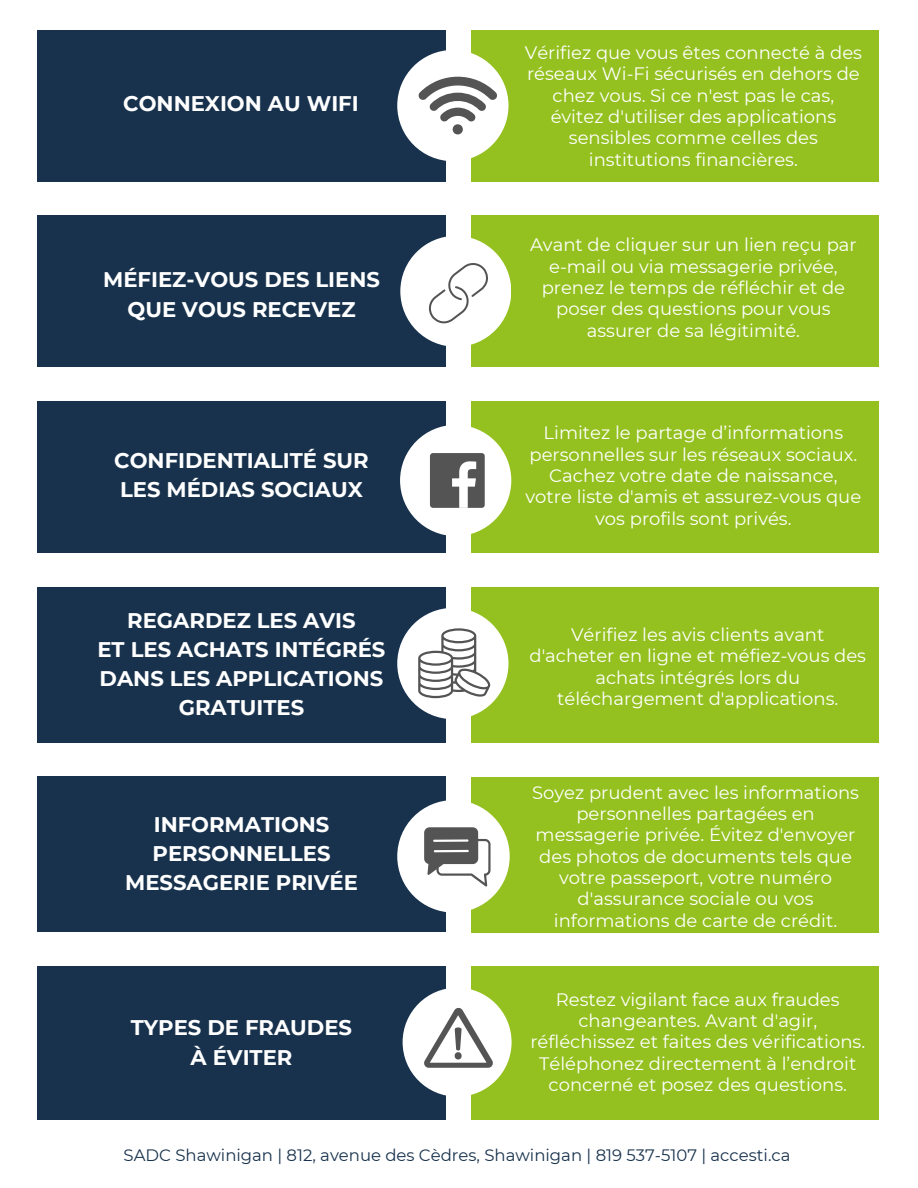
<style>
.page{position:relative;width:918px;height:1188px;background:#fff}
.page>*{position:absolute;margin:0;border:0;box-sizing:border-box;transform-origin:0 0}
.t1{font:700 21.15px/29.2px "Montserrat";color:#fff;text-align:center}
.t2{font:18px/21.3px "Montserrat";color:#fff;text-align:center}
.t3{font:16.5px "Montserrat";color:#18324d}
</style>
<div class="page">
<div style="left:37px;top:401px;width:408px;height:152px;background:#18324d"></div>
<div style="left:37px;top:215px;width:409px;height:152px;background:#18324d"></div>
<div style="left:37px;top:30px;width:408px;height:152px;background:#18324d"></div>
<div style="left:471px;top:401px;width:408px;height:152px;background:#94c11f"></div>
<div style="left:471px;top:215px;width:408px;height:152px;background:#94c11f"></div>
<div style="left:471px;top:30px;width:408px;height:152px;background:#94c11f"></div>
<div style="left:471px;top:587px;width:408px;height:156px;background:#94c11f"></div>
<div style="left:471px;top:777px;width:408px;height:156px;background:#94c11f"></div>
<div style="left:471px;top:966px;width:408px;height:154px;background:#94c11f"></div>
<div style="left:37px;top:587px;width:409px;height:156px;background:#18324d"></div>
<div style="left:37px;top:776px;width:408px;height:156px;background:#18324d"></div>
<div style="left:37px;top:966px;width:409px;height:154px;background:#18324d"></div>
<div style="left:400px;top:425px;width:111px;height:111px;background:#fff;border-radius:50%"></div>
<div style="left:400px;top:236px;width:111px;height:111px;background:#fff;border-radius:50%"></div>
<div style="left:397px;top:50px;width:112px;height:111px;background:#fff;border-radius:50%"></div>
<div style="left:397px;top:608px;width:112px;height:111px;background:#fff;border-radius:50%"></div>
<div style="left:397px;top:800px;width:113px;height:113px;background:#fff;border-radius:50%"></div>
<div style="left:403px;top:988px;width:109px;height:109px;background:#fff;border-radius:50%"></div>
<svg style="left:428px;top:263px;width:60px;height:60px"></svg>
<svg style="left:418px;top:77px;width:79px;height:57px"></svg>
<svg style="left:424px;top:827px;width:67px;height:60px"></svg>
<svg style="left:424px;top:1008px;width:69px;height:60px"></svg>
<div style="left:430px;top:453px;width:55px;height:55px;background:#545454;border-radius:3px"></div>
<svg style="left:452px;top:461px;width:24px;height:47px"></svg>
<svg style="left:418px;top:628px;width:73px;height:70px"></svg>
<p class="t1" style="left:123px;top:89px;width:237px">CONNEXION AU WIFI</p>
<p class="t1" style="left:103px;top:265px;width:278px">MÉFIEZ-VOUS DES LIENS<br>QUE VOUS RECEVEZ</p>
<h1 class="t1" style="left:114px;top:446px;width:256px;text-align:left">CONFIDENTIALITÉ SUR<br>LES MÉDIAS SOCIAUX</h1>
<h1 class="t1" style="left:97px;top:605px;width:290px">REGARDEZ LES AVIS<br>ET LES ACHATS INTÉGRÉS<br>DANS LES APPLICATIONS<br>GRATUITES</h1>
<p class="t1" style="left:125px;top:810px;width:234px">INFORMATIONS<br>PERSONNELLES<br>MESSAGERIE PRIVÉE</p>
<p class="t1" style="left:131px;top:1013px;width:223px">TYPES DE FRAUDES<br>À ÉVITER</p>
<p class="t2" style="left:525px;top:42px;width:339px">Vérifiez que vous êtes connecté à des réseaux Wi-Fi sécurisés en dehors de chez vous. Si ce n'est pas le cas, évitez d'utiliser des applications sensibles comme celles des institutions financières.</p>
<h1 class="t2" style="left:530px;top:234px;width:328px">Avant de cliquer sur un lien reçu par e-mail ou via messagerie privée, prenez le temps de réfléchir et de poser des questions pour vous assurer de sa légitimité.</h1>
<p class="t2" style="left:526px;top:422px;width:337px">Limitez le partage d’informations personnelles sur les réseaux sociaux.<br>Cachez votre date de naissance, votre liste d'amis et assurez-vous que vos profils sont privés.</p>
<h1 class="t2" style="left:529px;top:624px;width:338px">Vérifiez les avis clients avant d'acheter en ligne et méfiez-vous des achats intégrés lors du téléchargement d'applications.</h1>
<p class="t2" style="left:532px;top:781px;width:328px">Soyez prudent avec les informations personnelles partagées en messagerie privée. Évitez d'envoyer des photos de documents tels que votre passeport, votre numéro d'assurance sociale ou vos informations de carte de crédit.</p>
<p class="t2" style="left:530px;top:989px;width:336px">Restez vigilant face aux fraudes changeantes. Avant d'agir, réfléchissez et faites des vérifications.<br>Téléphonez directement à l’endroit concerné et posez des questions.</p>
<p class="t3" style="left:124px;top:1145px;width:668px">SADC Shawinigan | 812, avenue des Cèdres, Shawinigan | 819 537-5107 | accesti.ca</p>
</div>
